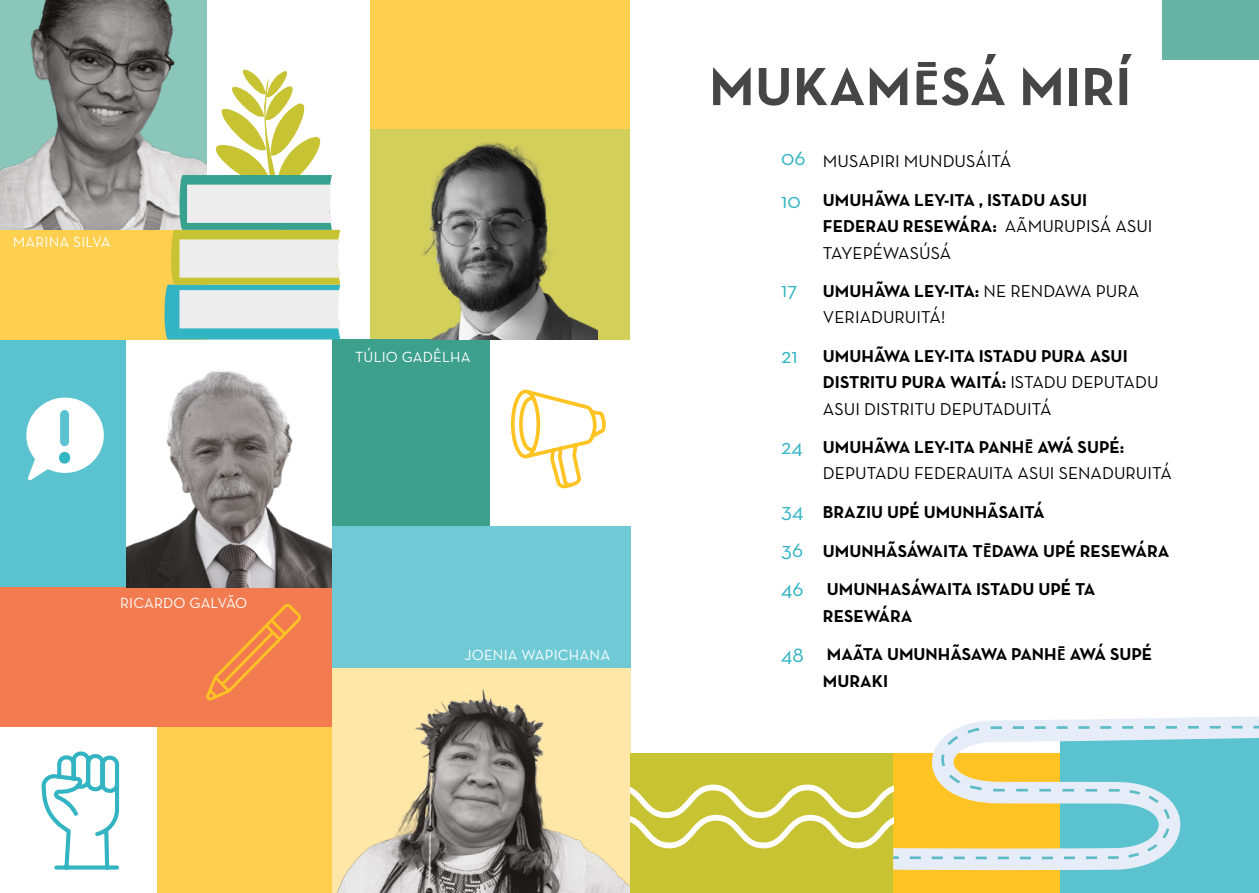
<style>
.page{position:relative;width:1259px;height:893px;background:#fff}
.page>*{position:absolute;margin:0;border:0;box-sizing:border-box;transform-origin:0 0}
.t1{font:700 54.6px "Neutra Text";letter-spacing:.01em;color:#464646}
.t2{font:21.9px/39.3px "Neutra Text";color:#32b4c3;text-align:justify}
.t3{font:700 17.55px/26.2px "Neutra Text";color:#000}
.t4{font:17.55px/26.2px "Neutra Text";color:#000}
.t5{font:15px "Neutra Text";letter-spacing:.01em;color:#fff}
.s1{font-family:"Calibri"}
.s2{font-weight:400}
.s3{font-weight:700}
.s4{font-family:"Calibri";font-weight:700}
</style>
<div class="page">
<div style="left:370px;top:128px;width:259px;height:211px;background:#d3cf5b"></div>
<div style="left:893px;top:753px;width:167px;height:140px;background:#ffc323"></div>
<div style="left:0;top:339px;width:126px;height:248px;background:#5bc3cf"></div>
<div style="left:0;top:587px;width:332px;height:140px;background:#f27b4f"></div>
<div style="left:158px;top:727px;width:174px;height:166px;background:#ffcf4f"></div>
<div style="left:332px;top:339px;width:157px;height:188px;background:#3ca08c"></div>
<img style="left:0;top:0;width:206px;height:230px">
<img style="left:396px;top:128px;width:201px;height:211px">
<div style="left:370px;top:0;width:259px;height:128px;background:#ffcf4f"></div>
<div style="left:0;top:230px;width:206px;height:109px;background:#ffcf4f"></div>
<img style="left:336px;top:668px;width:293px;height:225px">
<img style="left:126px;top:339px;width:206px;height:248px">
<div style="left:332px;top:527px;width:298px;height:141px;background:#6fcad5"></div>
<svg style="left:511px;top:389px;width:95px;height:100px"></svg>
<svg style="left:206px;top:604px;width:95px;height:96px"></svg>
<svg style="left:163px;top:64px;width:178px;height:275px"></svg>
<div style="left:1060px;top:720px;width:199px;height:173px;background:#5bc3cf"></div>
<svg style="left:893px;top:716px;width:366px;height:155px"></svg>
<svg style="left:893px;top:724px;width:366px;height:136px"></svg>
<svg style="left:26px;top:398px;width:94px;height:472px"></svg>
<div style="left:60px;top:410px;width:9px;height:36px;background:#5cc2cf;border-radius:5px"></div>
<div style="left:1162px;top:0;width:97px;height:59px;background:#65b4a4"></div>
<div style="left:630px;top:753px;width:263px;height:140px;background:#c8c332"></div>
<svg style="left:630px;top:785px;width:263px;height:63px"></svg>
<p class="t5" style="left:13px;top:232px;width:99px">MARINA SILVA</p>
<p class="t5" style="left:120px;top:593px;width:129px">RICARDO GALVÃO</p>
<p class="t5" style="left:355px;top:348px;width:117px">TÚLIO GADÊLHA</p>
<p class="t5" style="left:464px;top:645px;width:147px">JOENIA WAPICHANA</p>
<h1 class="t1" style="left:709px;top:52px;width:423px">MUKAM<span class="s1">Ē</span>SÁ MIRÍ</h1>
<p class="t2" style="left:781px;top:138px;width:26px">06</p>
<p class="t2" style="left:781px;top:180px;width:21px">10</p>
<p class="t2" style="left:781px;top:270px;width:18px">17</p>
<p class="t2" style="left:781px;top:336px;width:18px">21</p>
<p class="t2" style="left:781px;top:426px;width:23px">24</p>
<p class="t2" style="left:781px;top:490px;width:24px">34<br>36<br>46</p>
<p class="t2" style="left:781px;top:634px;width:24px">48</p>
<p class="t4" style="left:823px;top:148px;width:190px">MUSAPIRI MUNDUSÁITÁ</p>
<p class="t3" style="left:823px;top:187px;width:331px">UMUHÃWA LEY-ITA , ISTADU ASUI<br>FEDERAU RESEWÁRA: <span class="s2">AÃMURUPISÁ ASUI<br>TAYEPÉWASÚSÁ</span></p>
<p class="t4" style="left:823px;top:278px;width:318px"><span class="s3">UMUHÃWA LEY-ITA:</span> NE RENDAWA PURA<br>VERIADURUITÁ!</p>
<p class="t3" style="left:823px;top:343px;width:337px">UMUHÃWA LEY-ITA ISTADU PURA ASUI<br>DISTRITU PURA WAITÁ: <span class="s2">ISTADU DEPUTADU<br>ASUI DISTRITU DEPUTADUITÁ</span></p>
<p class="t4" style="left:823px;top:434px;width:350px"><span class="s3">UMUHÃWA LEY-ITA PANH</span><span class="s4">Ē</span> <span class="s3">AWÁ SUPÉ:<br></span>DEPUTADU FEDERAUITA ASUI SENADURUITÁ</p>
<p class="t3" style="left:823px;top:499px;width:223px">BRAZIU UPÉ UMUNHÃSAITÁ</p>
<p class="t3" style="left:823px;top:537px;width:348px">UMUNHÃSÁWAITA T<span class="s1">Ē</span>DAWA UPÉ RESEWÁRA</p>
<p class="t3" style="left:823px;top:576px;width:274px">UMUNHASÁWAITA ISTADU UPÉ TA<br>RESEWÁRA</p>
<p class="t3" style="left:823px;top:641px;width:331px">MAÃTA UMUNHÃSAWA PANH<span class="s1">Ē</span> AWÁ SUPÉ<br>MURAKI</p>
</div>
